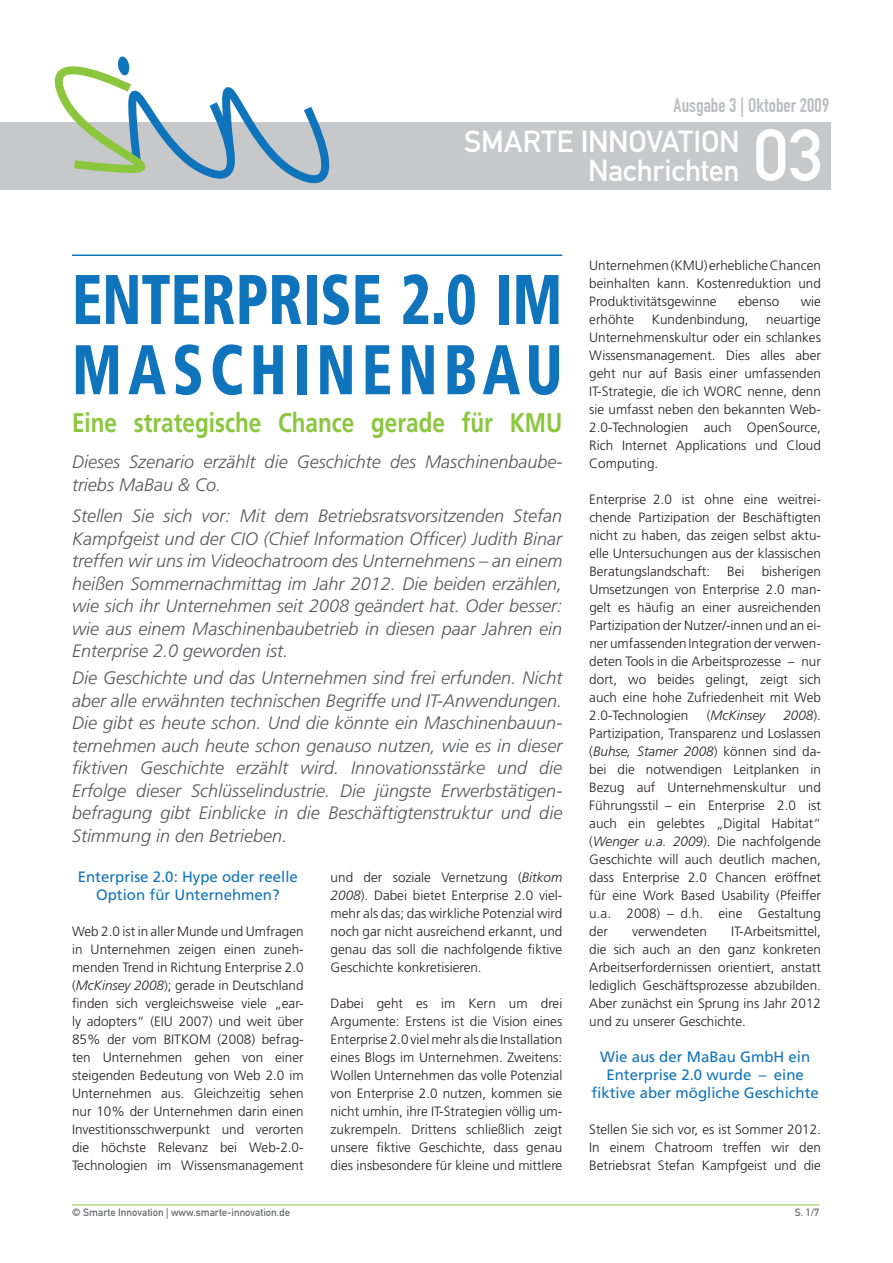
<style>
.page{position:relative;width:893px;height:1263px;background:#fff}
.page>*{position:absolute;margin:0;border:0;box-sizing:border-box;transform-origin:0 0}
.Header-Leiste{font:72px "DIN Mittelschrift Std";color:#fff}
.H1_Kopie{font:900 condensed 70.2px/70.2px "Frutiger LT Std";letter-spacing:.09em;color:#1074bc;scale:.83 1}
.Header-Leiste-2{font:30px/28.5px "DIN Mittelschrift Std";letter-spacing:-.005em;color:#fff;text-align:right}
.Subline{font:700 27px "Frutiger LT Std";color:#8bc63e;scale:.83 1}
.Header-Info_Startsei{font:19.5px "DIN Engschrift Std";color:#bcbdc0}
.Teaser{font:italic 300 18px/22.5px "Frutiger LT Std";color:#57585a;text-align:justify}
.t1{font:15px/18px "Frutiger LT Std";color:#1074bc;text-align:center}
.Absatz{font:300 13.5px/18px "Frutiger LT Std";color:#231f20;text-align:justify}
.Absatz-2{font:italic 300 13.5px "Frutiger LT Std";color:#231f20}
.Foot{font:10.5px "DIN Mittelschrift Std";color:#6c6d70}
.s1{font-style:italic}
.s2{font-style:normal}
</style>
<div class="page">
<hr style="left:72px;top:1204px;width:747px;height:1px;background:#8bc63e">
<div style="left:0;top:122px;width:830px;height:67px;background:#c7c8ca"></div>
<svg style="left:54px;top:56px;width:276px;height:128px"></svg>
<hr style="left:72px;top:254px;width:490px;height:2px;background:#1074bc">
<p class="Header-Info_Startsei" style="left:674px;top:93px;width:157px">Ausgabe 3 | Oktober 2009</p>
<p class="Header-Leiste-2" style="left:464px;top:128px;width:277px">SMARTE INNOVATION<br>Nachrichten</p>
<p class="Header-Leiste" style="left:753px;top:113px;width:72px">03</p>
<p class="H1_Kopie" style="left:72px;top:264px;width:592px">ENTERPRISE 2.0 IM<br>MASCHINENBAU</p>
<p class="Subline" style="left:72px;top:407px;width:592px">Eine strategische Chance gerade für KMU</p>
<p class="Teaser" style="left:72px;top:451px;width:492px">Dieses Szenario erzählt die Geschichte des Maschinenbaube&shy;triebs MaBau &amp; Co.</p>
<p class="Teaser" style="left:72px;top:505px;width:492px">Stellen Sie sich vor: Mit dem Betriebsratsvorsitzenden Stefan Kampfgeist und der CIO (Chief Information Officer) Judith Binar treffen wir uns im Videochatroom des Unternehmens – an einem heißen Sommernachmittag im Jahr 2012. Die beiden erzählen, wie sich ihr Unternehmen seit 2008 geändert hat. Oder besser: wie aus einem Maschinenbaubetrieb in diesen paar Jahren ein Enterprise 2.0 geworden ist.</p>
<p class="Teaser" style="left:72px;top:667px;width:492px">Die Geschichte und das Unternehmen sind frei erfunden. Nicht aber alle erwähnten technischen Begriffe und IT-Anwendungen.<br>Die gibt es heute schon. Und die könnte ein Maschinenbauun&shy;ternehmen auch heute schon genauso nutzen, wie es in dieser fiktiven Geschichte erzählt wird. Innovationsstärke und die Erfolge dieser Schlüsselindustrie. Die jüngste Erwerbstätigen&shy;befragung gibt Einblicke in die Beschäftigtenstruktur und die Stimmung in den Betrieben.</p>
<h2 class="t1" style="left:78px;top:868px;width:222px">Enterprise 2.0: Hype oder reelle<br>Option für Unternehmen?</h2>
<p class="Absatz" style="left:72px;top:923px;width:233px">Web 2.0 ist in aller Munde und Umfragen in Unternehmen zeigen einen zuneh&shy;menden Trend in Richtung Enterprise 2.0 (<span class="s1">McKinsey 2008</span>); gerade in Deutschland finden sich vergleichsweise viele „ear&shy;ly adopters“ (EIU 2007) und weit über 85% der vom BITKOM (2008) befrag&shy;ten Unternehmen gehen von einer steigenden Bedeutung von Web 2.0 im Unternehmen aus. Gleichzeitig sehen nur 10% der Unternehmen darin einen Investitionsschwerpunkt und verorten die höchste Relevanz bei Web-2.0- Technologien im Wissensmanagement</p>
<p class="Absatz" style="left:331px;top:868px;width:233px">und der soziale Vernetzung (<span class="s1">Bitkom 2008</span>). Dabei bietet Enterprise 2.0 viel&shy;mehr als das; das wirkliche Potenzial wird noch gar nicht ausreichend erkannt, und genau das soll die nachfolgende fiktive Geschichte konkretisieren.</p>
<p class="Absatz" style="left:331px;top:994px;width:233px">Dabei geht es im Kern um drei Argumente: Erstens ist die Vision eines Enterprise 2.0 viel mehr als die Installation eines Blogs im Unternehmen. Zweitens:<br>Wollen Unternehmen das volle Potenzial von Enterprise 2.0 nutzen, kommen sie nicht umhin, ihre IT-Strategien völlig um&shy;zukrempeln. Drittens schließlich zeigt unsere fiktive Geschichte, dass genau dies insbesondere für kleine und mittlere</p>
<p class="Absatz" style="left:589px;top:256px;width:233px">Unternehmen (KMU) erhebliche Chancen beinhalten kann. Kostenreduktion und Produktivitätsgewinne</p>
<p class="Absatz" style="left:738px;top:292px;width:43px">ebenso</p>
<p class="Absatz" style="left:801px;top:292px;width:22px">wie</p>
<p class="Absatz" style="left:589px;top:310px;width:47px">erhöhte</p>
<p class="Absatz" style="left:652px;top:310px;width:98px">Kundenbindung,</p>
<p class="Absatz" style="left:589px;top:310px;width:233px;text-indent:177px">neuartige Unternehmenskultur oder ein schlankes Wissensmanagement. Dies alles aber geht nur auf Basis einer umfassenden IT-Strategie, die ich WORC nenne, denn sie umfasst neben den bekannten Web-2.0-Technologien auch OpenSource, Rich Internet Applications und Cloud Computing.</p>
<p class="Absatz" style="left:589px;top:491px;width:233px">Enterprise 2.0 ist ohne eine weitrei&shy;chende Partizipation der Beschäftigten nicht zu haben, das zeigen selbst aktu&shy;elle Untersuchungen aus der klassischen Beratungslandschaft:</p>
<p class="Absatz" style="left:589px;top:563px;width:233px;text-indent:172px">bisherigen Umsetzungen von Enterprise 2.0 man&shy;gelt es häufig an einer ausreichenden Partizipation der Nutzer/-innen und an ei&shy;ner umfassenden Integration der verwen&shy;deten Tools in die Arbeitsprozesse – nur dort, wo beides gelingt, zeigt sich auch eine hohe Zufriedenheit mit Web 2.0-Technologien</p>
<p class="Absatz" style="left:727px;top:563px;width:19px">Bei</p>
<p class="Absatz" style="left:589px;top:707px;width:233px;text-indent:194px"><span class="s1">2008</span>).<br>Partizipation, Transparenz und Loslassen (<span class="s1">Buhse, Stamer 2008</span>) können sind da&shy;bei die notwendigen Leitplanken in Bezug auf Unternehmenskultur und Führungsstil – ein Enterprise 2.0 ist auch ein gelebtes „Digital Habitat“ (<span class="s1">Wenger u.a. 2009</span>). Die nachfolgende Geschichte will auch deutlich machen, dass Enterprise 2.0 Chancen eröffnet für eine Work Based Usability (Pfeiffer u.a. 2008) – d.h. eine Gestaltung der</p>
<p class="Absatz-2" style="left:707px;top:708px;width:60px"><span class="s2">(</span>McKinsey</p>
<p class="Absatz" style="left:589px;top:923px;width:233px;text-indent:142px">IT-Arbeitsmittel, die sich auch an den ganz konkreten Arbeitserfordernissen orientiert, anstatt lediglich Geschäftsprozesse abzubilden.<br>Aber zunächst ein Sprung ins Jahr 2012 und zu unserer Geschichte.</p>
<h2 class="t1" style="left:591px;top:1048px;width:229px">Wie aus der MaBau GmbH ein<br>Enterprise 2.0 wurde – eine fiktive aber mögliche Geschichte</h2>
<p class="Absatz" style="left:589px;top:1121px;width:233px">Stellen Sie sich vor, es ist Sommer 2012.<br>In einem Chatroom treffen wir den Betriebsrat Stefan Kampfgeist und die</p>
<p class="Absatz" style="left:632px;top:923px;width:77px">verwendeten</p>
<p class="Foot" style="left:72px;top:1206px;width:219px">© Smarte Innovation | www.smarte-innovation.de</p>
<p class="Foot" style="left:795px;top:1206px;width:26px">S. 1/7</p>
</div>
